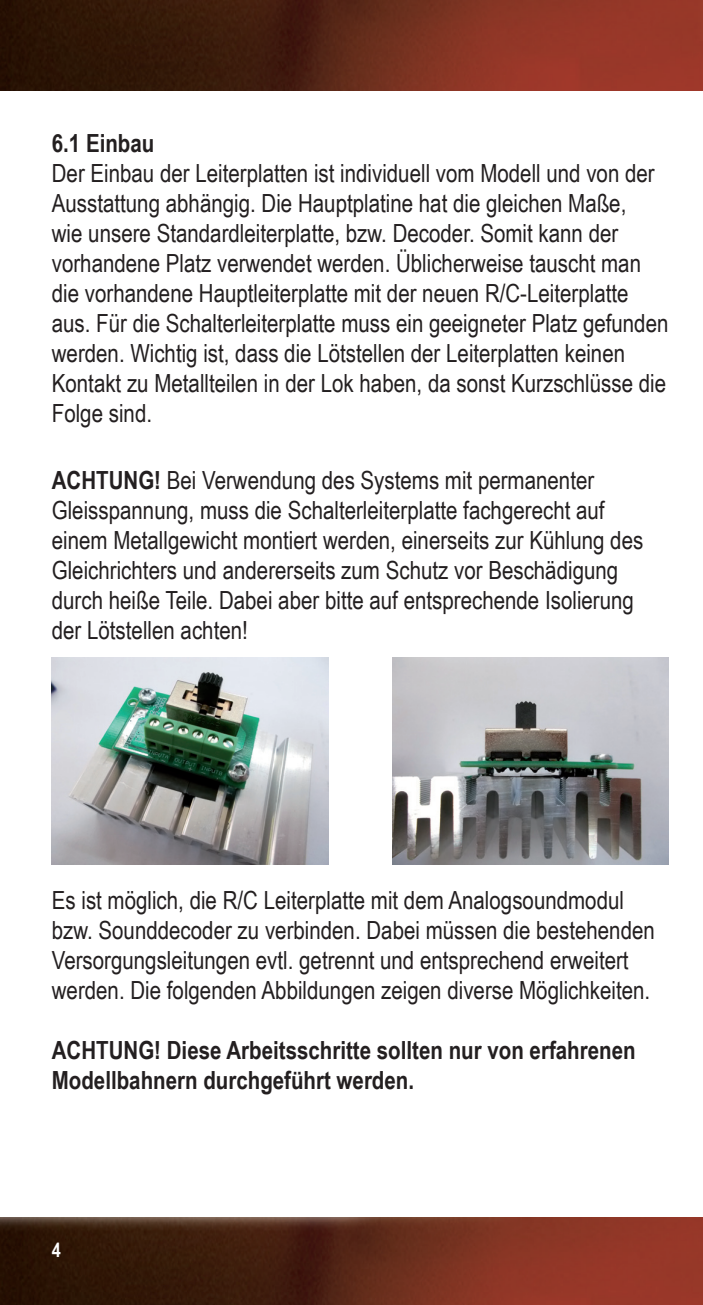
<style>
.page{position:relative;width:703px;height:1305px;background:#fff}
.page>*{position:absolute;margin:0;border:0;box-sizing:border-box;transform-origin:0 0}
.t1{font:25px/30px "Arial Narrow";color:#231f20}
.t2{font:700 25px/30px "Arial Narrow";color:#231f20}
.t3{font:700 20px "Arial Narrow";color:#fff}
.s1{font-weight:700}
</style>
<div class="page">
<img style="left:0;top:1218px;width:703px;height:87px">
<img style="left:0;top:0;width:703px;height:91px">
<img style="left:52px;top:658px;width:276px;height:206px">
<img style="left:392px;top:658px;width:276px;height:206px">
<svg style="left:0;top:0;width:4px;height:4px"></svg>
<p class="t2" style="left:52px;top:126px;width:104px">6.1 Einbau</p>
<p class="t1" style="left:52px;top:157px;width:618px">Der Einbau der Leiterplatten ist individuell vom Modell und von der Ausstattung abhängig. Die Hauptplatine hat die gleichen Maße,<br>wie unsere Standardleiterplatte, bzw. Decoder. Somit kann der vorhandene Platz verwendet werden. Üblicherweise tauscht man die vorhandene Hauptleiterplatte mit der neuen R/C-Leiterplatte aus. Für die Schalterleiterplatte muss ein geeigneter Platz gefunden werden. Wichtig ist, dass die Lötstellen der Leiterplatten keinen Kontakt zu Metallteilen in der Lok haben, da sonst Kurzschlüsse die Folge sind.</p>
<p class="t1" style="left:52px;top:464px;width:593px"><span class="s1">ACHTUNG!</span> Bei Verwendung des Systems mit permanenter Gleisspannung, muss die Schalterleiterplatte fachgerecht auf einem Metallgewicht montiert werden, einerseits zur Kühlung des Gleichrichters und andererseits zum Schutz vor Beschädigung durch heiße Teile. Dabei aber bitte auf entsprechende Isolierung der Lötstellen achten!</p>
<p class="t1" style="left:52px;top:884px;width:604px">Es ist möglich, die R/C Leiterplatte mit dem Analogsoundmodul bzw. Sounddecoder zu verbinden. Dabei müssen die bestehenden Versorgungsleitungen evtl. getrennt und entsprechend erweitert werden. Die folgenden Abbildungen zeigen diverse Möglichkeiten.</p>
<p class="t2" style="left:52px;top:1034px;width:585px">ACHTUNG! Diese Arbeitsschritte sollten nur von erfahrenen<br>Modellbahnern durchgeführt werden.</p>
<p class="t3" style="left:52px;top:1235px;width:11px">4</p>
</div>
